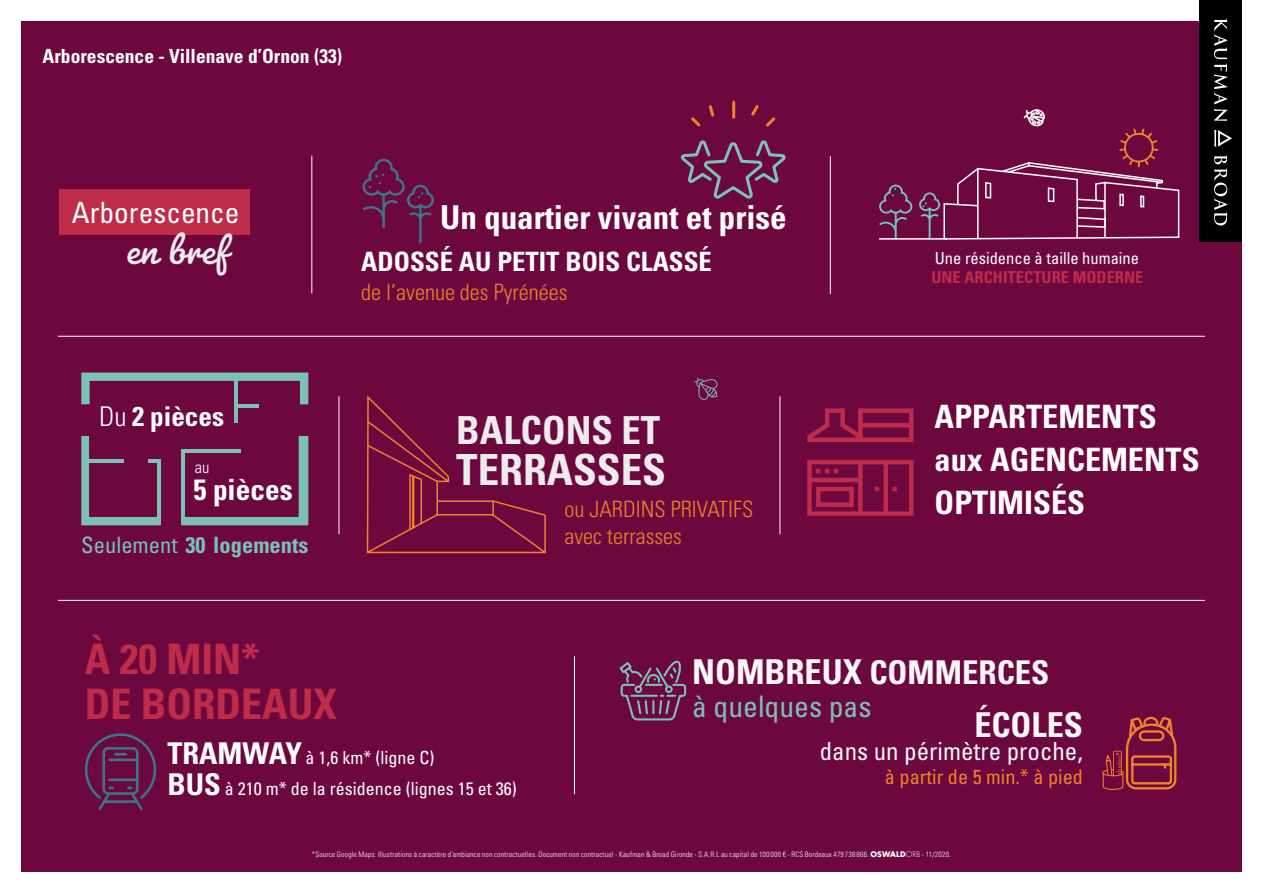
<style>
.page{position:relative;width:1263px;height:893px;background:#fff}
.page>*{position:absolute;margin:0;border:0;box-sizing:border-box;transform-origin:0 0}
.t1{font:48.45px "Pacifico";color:#ececed}
.t2{font:700 condensed 42.9px "Univers LT";color:#ececec}
.t3{font:700 condensed 42px/45px "Univers LT";color:#be2c4a}
.t4{font:700 condensed 38.7px "Univers LT";color:#ececec}
.t5{font:700 condensed 34.35px "Univers LT";color:#f7f7f7}
.t6{font:700 condensed 33px "Univers LT";color:#fff}
.t7{font:700 condensed 32.7px "Univers LT";color:#f7f7f7}
.t8{font:700 condensed 32.25px/42.9px "Univers LT";color:#fff}
.t9{font:condensed 29.55px "Univers LT";color:#7ac2b4}
.t10{font:condensed 29.25px "Univers LT";color:#fff}
.t11{font:700 condensed 29.25px "Univers LT";color:#fff}
.t12{font:700 condensed 27.15px "Univers LT";color:#fff}
.t13{font:700 condensed 26.55px "Univers LT";color:#fff}
.t14{font:condensed 24.9px "Univers LT";color:#f7f7f7}
.t15{font:300 condensed 22.5px/27px "Univers LT";color:#ef812a}
.t16{font:300 condensed 22.5px "Univers LT";color:#f0822a}
.t17{font:700 condensed 22.5px "Univers LT";color:#7ac2b4}
.t18{font:condensed 20.25px "Univers LT";color:#f0822a}
.t19{font:700 condensed 19.5px "Univers LT";color:#fff}
.t20{font:condensed 18px/31.5px "Univers LT";color:#fff}
.t21{font:condensed 16.5px "Univers LT";color:#fff}
.t22{font:700 condensed 16.5px "Univers LT";color:#be2c4a}
.t23{font:300 condensed 16.5px "Univers LT";color:#fff}
.t24{font:300 condensed 7.5px "Univers LT Std";letter-spacing:.03em;color:#fff}
.s1{font-weight:300}
.s2{font-weight:400}
.s3{font-weight:700;font-size:30px}
.s4{font-size:34.35px}
.s5{font-family:"Futura Std";font-weight:700;font-stretch:normal}
.s6{font-family:"Futura Std";font-stretch:normal}
</style>
<div class="page">
<div style="left:21px;top:21px;width:1221px;height:851px;background:#6d083f"></div>
<div style="left:1199px;top:0;width:43px;height:240px;background:#000"></div>
<svg style="left:1214px;top:18px;width:13px;height:103px"></svg>
<svg style="left:1214px;top:155px;width:13px;height:70px"></svg>
<svg style="left:1214px;top:130px;width:18px;height:17px"></svg>
<hr style="left:311px;top:156px;width:1px;height:137px;background:#fff">
<hr style="left:58px;top:336px;width:1147px;height:1px;background:#fff">
<hr style="left:58px;top:600px;width:1147px;height:1px;background:#fff">
<hr style="left:830px;top:156px;width:1px;height:138px;background:#fff">
<hr style="left:339px;top:396px;width:1px;height:138px;background:#fff">
<hr style="left:574px;top:656px;width:1px;height:138px;background:#fff">
<hr style="left:779px;top:396px;width:1px;height:138px;background:#fff">
<div style="left:60px;top:190px;width:190px;height:45px;background:#be2c4a"></div>
<hr style="left:235px;top:377px;width:3px;height:46px;background:#7ac2b4">
<hr style="left:236px;top:404px;width:23px;height:3px;background:#7ac2b4">
<svg style="left:81px;top:436px;width:79px;height:89px"></svg>
<svg style="left:81px;top:373px;width:227px;height:31px"></svg>
<svg style="left:181px;top:436px;width:127px;height:89px"></svg>
<svg style="left:807px;top:408px;width:106px;height:108px"></svg>
<svg style="left:84px;top:733px;width:73px;height:77px"></svg>
<svg style="left:680px;top:140px;width:106px;height:59px"></svg>
<hr style="left:732px;top:102px;width:3px;height:15px;background:#f0822a">
<svg style="left:691px;top:105px;width:23px;height:22px"></svg>
<svg style="left:751px;top:105px;width:25px;height:22px"></svg>
<svg style="left:362px;top:159px;width:72px;height:85px"></svg>
<svg style="left:620px;top:660px;width:66px;height:60px"></svg>
<svg style="left:1102px;top:716px;width:75px;height:74px"></svg>
<svg style="left:879px;top:185px;width:33px;height:53px"></svg>
<svg style="left:919px;top:109px;width:261px;height:131px"></svg>
<hr style="left:879px;top:238px;width:68px;height:2px;background:#fff">
<svg style="left:694px;top:377px;width:24px;height:23px"></svg>
<svg style="left:366px;top:395px;width:180px;height:159px"></svg>
<h3 class="t19" style="left:43px;top:44px;width:301px">Arborescence - Villenave d’Ornon (33)</h3>
<h3 class="t10" style="left:72px;top:194px;width:169px">Arborescence</h3>
<h1 class="t1" style="left:126px;top:219px;width:103px">en bref</h1>
<h3 class="t12" style="left:99px;top:400px;width:127px"><span class="s1">Du</span> 2 pièces</h3>
<h3 class="t23" style="left:195px;top:457px;width:16px">au</h3>
<h3 class="t11" style="left:193px;top:471px;width:101px">5 pièces</h3>
<h3 class="t17" style="left:81px;top:531px;width:228px"><span class="s2">Seulement</span> 30 logements</h3>
<h3 class="t6" style="left:440px;top:197px;width:348px">Un quartier vivant et prisé</h3>
<h3 class="t13" style="left:361px;top:245px;width:352px">ADOSSÉ AU PETIT BOIS CLASSÉ</h3>
<h3 class="t16" style="left:361px;top:279px;width:208px">de l’avenue des Pyrénées</h3>
<h3 class="t4" style="left:456px;top:406px;width:205px">BALCONS ET</h3>
<h2 class="t2" style="left:456px;top:444px;width:211px">TERRASSES</h2>
<h3 class="t15" style="left:564px;top:496px;width:190px">ou JARDINS PRIVATIFS avec terrasses</h3>
<h3 class="t21" style="left:935px;top:248px;width:206px">Une résidence à taille humaine</h3>
<h3 class="t22" style="left:931px;top:267px;width:213px">UNE ARCHITECTURE MODERNE</h3>
<h3 class="t8" style="left:935px;top:395px;width:266px">APPARTEMENTS aux AGENCEMENTS<br>OPTIMISÉS</h3>
<h3 class="t3" style="left:85px;top:636px;width:254px">À 20 MIN*<br>DE BORDEAUX</h3>
<h3 class="t20" style="left:168px;top:741px;width:351px"><span class="s3">TRAMWAY</span> à 1,6 km* (ligne C)<br><span class="s3">BUS</span> à 210 m* de la résidence (lignes 15 et 36)</h3>
<h3 class="t7" style="left:692px;top:653px;width:359px"><span class="s4">NOMBREUX</span> COMMERCES</h3>
<h3 class="t9" style="left:692px;top:688px;width:181px">à quelques pas</h3>
<h3 class="t5" style="left:974px;top:704px;width:110px">ÉCOLES</h3>
<h3 class="t14" style="left:820px;top:736px;width:265px">dans un périmètre proche,</h3>
<h3 class="t18" style="left:885px;top:764px;width:199px">à partir de 5 min.* à pied</h3>
<p class="t24" style="left:312px;top:850px;width:641px">*Source Google Maps. Illustrations à caractère d’ambiance non contractuelles. Document non contractuel - Kaufman &amp; Broad Gironde - S.A.R.L au capital de 100000 € - RCS Bordeaux 479738866. <span class="s5">OSWALD</span><span class="s6">ORB</span> - 11/2020.</p>
</div>
